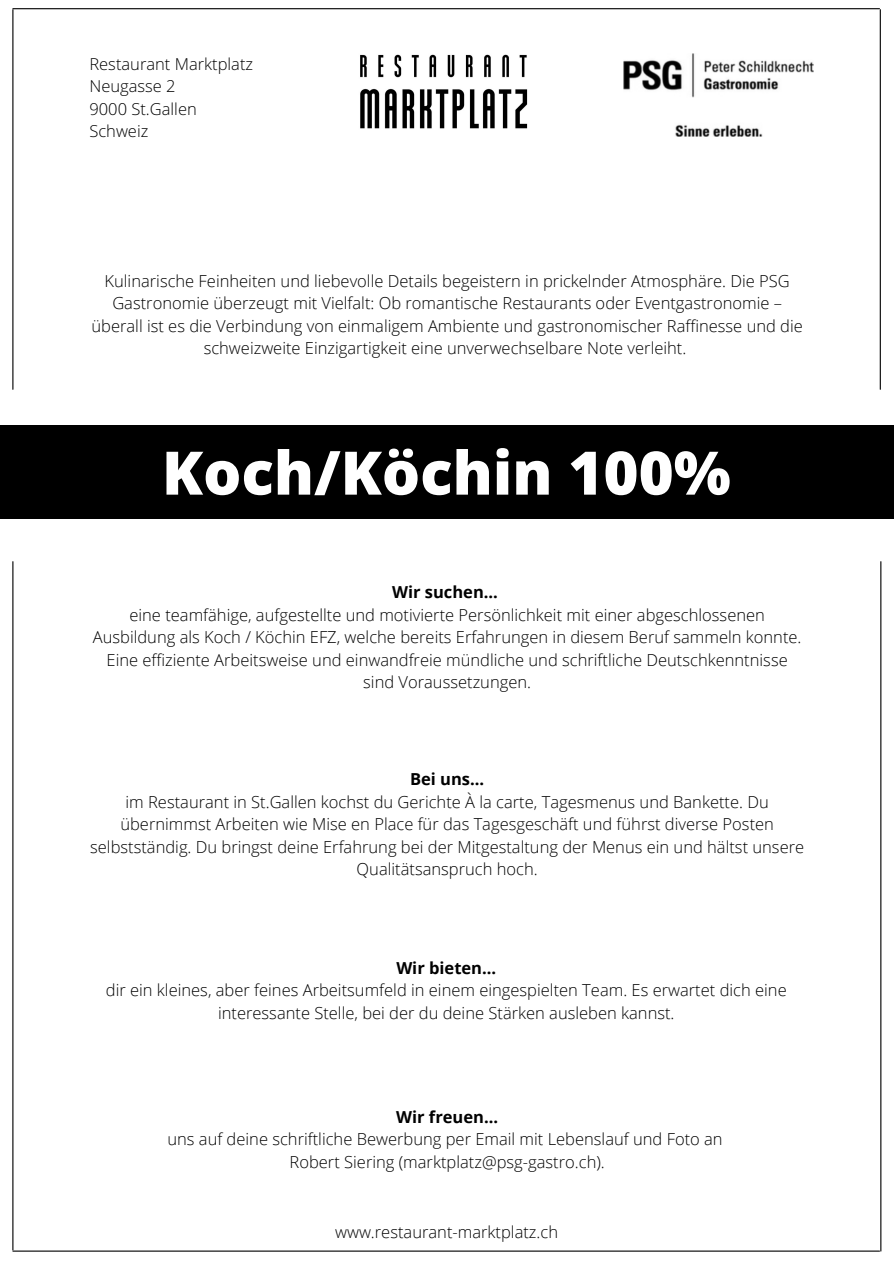
<style>
.page{position:relative;width:894px;height:1264px;background:#fff}
.page>*{position:absolute;margin:0;border:0;box-sizing:border-box;transform-origin:0 0}
.t1{font:800 60px "Open Sans";color:#fff}
.t2{font:300 16.5px/22.5px "Open Sans";color:#000;text-align:center}
.t3{font:300 16.5px "Open Sans Hebrew";color:#000}
.t4{font:700 16.5px "Open Sans";color:#000}
</style>
<div class="page">
<img style="left:623px;top:53px;width:191px;height:84px">
<div style="left:0;top:425px;width:893px;height:93px;background:#000"></div>
<hr style="left:12px;top:10px;width:1px;height:379px;background:#000">
<hr style="left:879px;top:10px;width:1px;height:379px;background:#000">
<hr style="left:13px;top:8px;width:866px;height:1px;background:#000">
<img style="left:360px;top:54px;width:168px;height:75px">
<hr style="left:880px;top:561px;width:1px;height:689px;background:#000">
<hr style="left:12px;top:561px;width:1px;height:688px;background:#000">
<hr style="left:13px;top:1250px;width:866px;height:1px;background:#000">
<p class="t3" style="left:89px;top:52px;width:165px">Restaurant Marktplatz</p>
<p class="t3" style="left:89px;top:75px;width:88px">Neugasse 2</p>
<p class="t3" style="left:89px;top:97px;width:109px">9000 St.Gallen</p>
<p class="t3" style="left:89px;top:120px;width:60px">Schweiz</p>
<p class="t2" style="left:91px;top:269px;width:712px">Kulinarische Feinheiten und liebevolle Details begeistern in prickelnder Atmosphäre. Die PSG Gastronomie überzeugt mit Vielfalt: Ob romantische Restaurants oder Eventgastronomie – überall ist es die Verbindung von einmaligem Ambiente und gastronomischer Raffinesse und die schweizweite Einzigartigkeit eine unverwechselbare Note verleiht.</p>
<p class="t1" style="left:162px;top:430px;width:570px">Koch/Köchin 100%</p>
<p class="t4" style="left:392px;top:580px;width:107px">Wir suchen...</p>
<p class="t2" style="left:93px;top:603px;width:710px">eine teamfähige, aufgestellte und motivierte Persönlichkeit mit einer abgeschlossenen Ausbildung als Koch / Köchin EFZ, welche bereits Erfahrungen in diesem Beruf sammeln konnte.<br>Eine effiziente Arbeitsweise und einwandfreie mündliche und schriftliche Deutschkenntnisse sind Voraussetzungen.</p>
<p class="t4" style="left:410px;top:767px;width:76px">Bei uns...</p>
<p class="t2" style="left:90px;top:790px;width:715px">im Restaurant in St.Gallen kochst du Gerichte À la carte, Tagesmenus und Bankette. Du übernimmst Arbeiten wie Mise en Place für das Tagesgeschäft und führst diverse Posten selbstständig. Du bringst deine Erfahrung bei der Mitgestaltung der Menus ein und hältst unsere Qualitätsanspruch hoch.</p>
<p class="t4" style="left:396px;top:955px;width:101px">Wir bieten...</p>
<p class="t2" style="left:106px;top:978px;width:682px">dir ein kleines, aber feines Arbeitsumfeld in einem eingespielten Team. Es erwartet dich eine interessante Stelle, bei der du deine Stärken ausleben kannst.</p>
<p class="t4" style="left:396px;top:1105px;width:103px">Wir freuen...</p>
<p class="t2" style="left:167px;top:1127px;width:556px">uns auf deine schriftliche Bewerbung per Email mit Lebenslauf und Foto an</p>
<p class="t2" style="left:289px;top:1150px;width:316px">Robert Siering (marktplatz@psg-gastro.ch).</p>
<p class="t2" style="left:335px;top:1220px;width:224px">www.restaurant-marktplatz.ch</p>
</div>
